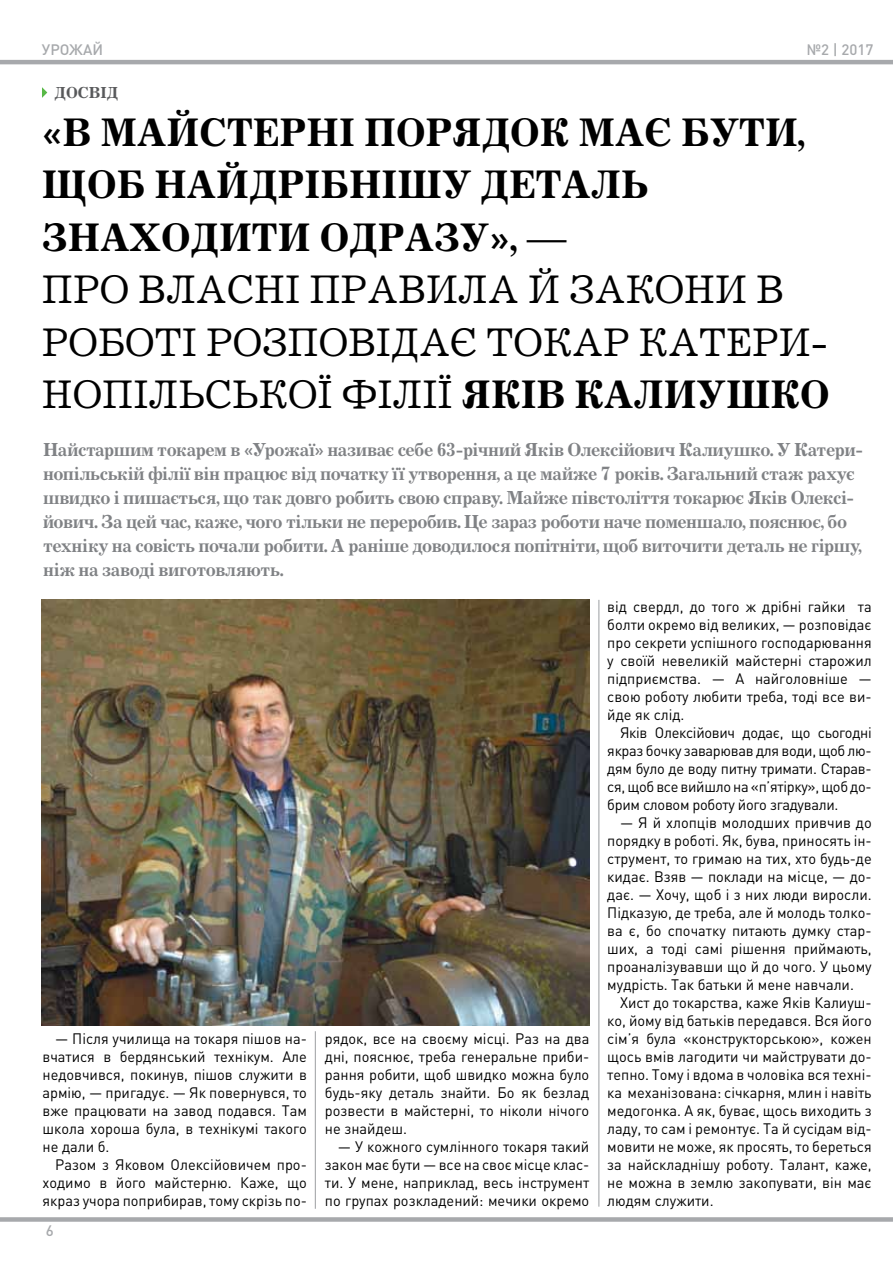
<style>
.page{position:relative;width:893px;height:1263px;background:#fff}
.page>*{position:absolute;margin:0;border:0;box-sizing:border-box;transform-origin:0 0}
.t1{font:700 41.25px/52.5px "Journal C";color:#000;scale:.95 1}
.t2{font:700 19.5px/24px "Journal C";letter-spacing:-.02em;color:#808285;scale:.95 1}
.t3{font:700 16.5px "Journal C";color:#58595b;scale:.95 1}
.t4{font:15px/18px "DIN Pro";color:#000;text-align:justify}
.t5{font:500 15px "DIN Pro";color:#a7a9ac}
.s1{font-weight:400}
</style>
<div class="page">
<div style="left:0;top:1217px;width:893px;height:5px;background:#a7a9ac"></div>
<hr style="left:0;top:60px;width:893px;height:4px;background:#a7a9ac">
<svg style="left:42px;top:87px;width:5px;height:11px"></svg>
<hr style="left:315px;top:1031px;width:1px;height:178px;background:#a7a9ac">
<hr style="left:598px;top:600px;width:1px;height:606px;background:#a7a9ac">
<img style="left:41px;top:600px;width:548px;height:425px">
<p class="t5" style="left:42px;top:39px;width:63px">урожай</p>
<p class="t5" style="left:807px;top:39px;width:68px">№2 | 2017</p>
<p class="t3" style="left:55px;top:83px;width:69px">Досвід</p>
<h1 class="t1" style="left:42px;top:107px;width:831px">«В майстерні порядок має бути, щоб найдрібнішу деталь знаходити одразу», <span class="s1">—<br>про власні правила й закони в роботі розповідає токар Катери&shy;нопільської філії</span> Яків Калиушко</h1>
<p class="t2" style="left:43px;top:438px;width:865px">Найстаршим токарем в «Урожаї» називає себе 63-річний Яків Олексійович Калиушко. У Катери&shy;нопільській філії він працює від початку її утворення, а це майже 7 років. Загальний стаж рахує швидко і пишається, що так довго робить свою справу. Майже півстоліття токарює Яків Олексі&shy;йович. За цей час, каже, чого тільки не переробив. Це зараз роботи наче поменшало, пояснює, бо техніку на совість почали робити. А раніше доводилося попітніти, щоб виточити деталь не гіршу, ніж на заводі виготовляють.</p>
<p class="t4" style="left:43px;top:1029px;width:266px;text-indent:13px">— Після училища на токаря пішов на&shy;вчатися в бердянський технікум. Але недовчився, покинув, пішов служити в армію, — пригадує. — Як повернувся, то вже працювати на завод подався. Там школа хороша була, в технікумі такого не дали б.</p>
<p class="t4" style="left:43px;top:1155px;width:266px;text-indent:13px">Разом з Яковом Олексійовичем про&shy;ходимо в його майстерню. Каже, що якраз учора поприбирав, тому скрізь по-</p>
<p class="t5" style="left:46px;top:1220px;width:9px">6</p>
<p class="t4" style="left:325px;top:1029px;width:266px">рядок, все на своєму місці. Раз на два дні, пояснює, треба генеральне приби&shy;рання робити, щоб швидко можна було будь-яку деталь знайти. Бо як безлад розвести в майстерні, то ніколи нічого не знайдеш.</p>
<p class="t4" style="left:325px;top:1137px;width:266px;text-indent:13px">— У кожного сумлінного токаря такий закон має бути — все на своє місце клас&shy;ти. У мене, наприклад, весь інструмент по групах розкладений: мечики окремо</p>
<p class="t4" style="left:607px;top:597px;width:266px">від свердл, до того ж дрібні гайки та болти окремо від великих, — розповідає про секрети успішного господарювання у своїй невеликій майстерні старожил підприємства. — А найголовніше — свою роботу любити треба, тоді все ви&shy;йде як слід.</p>
<p class="t4" style="left:607px;top:723px;width:266px;text-indent:13px">Яків Олексійович додає, що сьогодні якраз бочку заварював для води, щоб лю&shy;дям було де воду питну тримати. Старав&shy;ся, щоб все вийшло на «п’ятірку», щоб до&shy;брим словом роботу його згадували.</p>
<p class="t4" style="left:607px;top:813px;width:266px;text-indent:13px">— Я й хлопців молодших привчив до порядку в роботі. Як, бува, приносять ін&shy;струмент, то гримаю на тих, хто будь-де кидає. Взяв — поклади на місце, — до&shy;дає. — Хочу, щоб і з них люди виросли.<br>Підказую, де треба, але й молодь толко&shy;ва є, бо спочатку питають думку стар&shy;ших, а тоді самі рішення приймають, проаналізувавши що й до чого. У цьому мудрість. Так батьки й мене навчали.</p>
<p class="t4" style="left:607px;top:993px;width:266px;text-indent:13px">Хист до токарства, каже Яків Калиуш&shy;ко, йому від батьків передався. Вся його сім’я була «конструкторською», кожен щось вмів лагодити чи майструвати до&shy;тепно. Тому і вдома в чоловіка вся техні&shy;ка механізована: січкарня, млин і навіть медогонка. А як, буває, щось виходить з ладу, то сам і ремонтує. Та й сусідам від&shy;мовити не може, як просять, то береться за найскладнішу роботу. Талант, каже, не можна в землю закопувати, він має людям служити.</p>
</div>
